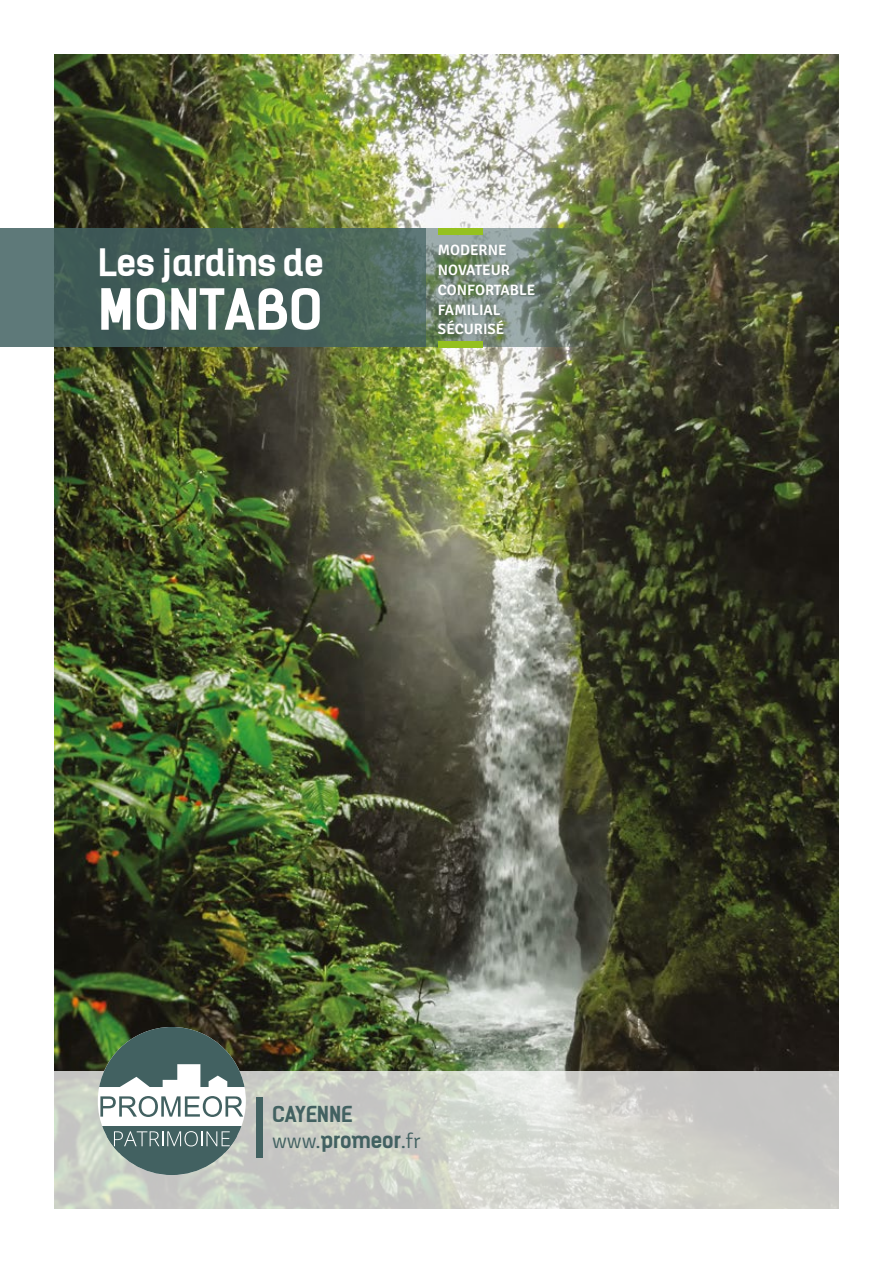
<style>
.page{position:relative;width:893px;height:1263px;background:#fff}
.page>*{position:absolute;margin:0;border:0;box-sizing:border-box;transform-origin:0 0}
.t1{font:700 54px "Kelson";color:#fff}
.t2{font:700 36px "Kelson";color:#fff}
.t3{font:300 21px "Signika";color:#426161}
.t4{font:700 21px "Kelson";color:#426161}
.t5{font:600 15px/19.8px "Signika";color:#fff}
.s1{font-family:"Kelson";font-weight:700}
</style>
<div class="page">
<img style="left:54px;top:54px;width:785px;height:1017px">
<svg style="left:54px;top:1071px;width:785px;height:138px;background:#cfd1ca"></svg>
<img style="left:426px;top:228px;width:413px;height:119px">
<svg style="left:0;top:228px;width:426px;height:119px;background:#48635d"></svg>
<div style="left:434px;top:240px;width:82px;height:27px;background:#000;opacity:.2"></div>
<div style="left:434px;top:260px;width:86px;height:27px;background:#000;opacity:.2"></div>
<div style="left:434px;top:280px;width:111px;height:27px;background:#000;opacity:.2"></div>
<div style="left:434px;top:300px;width:77px;height:26px;background:#000;opacity:.2"></div>
<div style="left:434px;top:317px;width:80px;height:29px;background:#000;opacity:.2"></div>
<div style="left:438px;top:228px;width:44px;height:6px;background:#95c11f"></div>
<div style="left:438px;top:341px;width:44px;height:6px;background:#95c11f"></div>
<div style="left:256px;top:1097px;width:6px;height:60px;background:#426161"></div>
<div style="left:98px;top:1027px;width:148px;height:148px;background:#fff;border-radius:50%"></div>
<svg style="left:99px;top:1027px;width:145px;height:60px;background:#566f64"></svg>
<svg style="left:100px;top:1096px;width:143px;height:21px"></svg>
<svg style="left:102px;top:1126px;width:139px;height:49px;background:#718885"></svg>
<h2 class="t2" style="left:98px;top:237px;width:227px">Les jardins de</h2>
<h1 class="t1" style="left:98px;top:272px;width:226px">MONTABO</h1>
<p class="t5" style="left:438px;top:240px;width:99px">MODERNE<br>NOVATEUR<br>CONFORTABLE<br>FAMILIAL<br>SÉCURISÉ</p>
<h3 class="t4" style="left:272px;top:1100px;width:82px">CAYENNE</h3>
<h3 class="t3" style="left:272px;top:1129px;width:150px">www.<span class="s1">promeor</span>.fr</h3>
</div>
